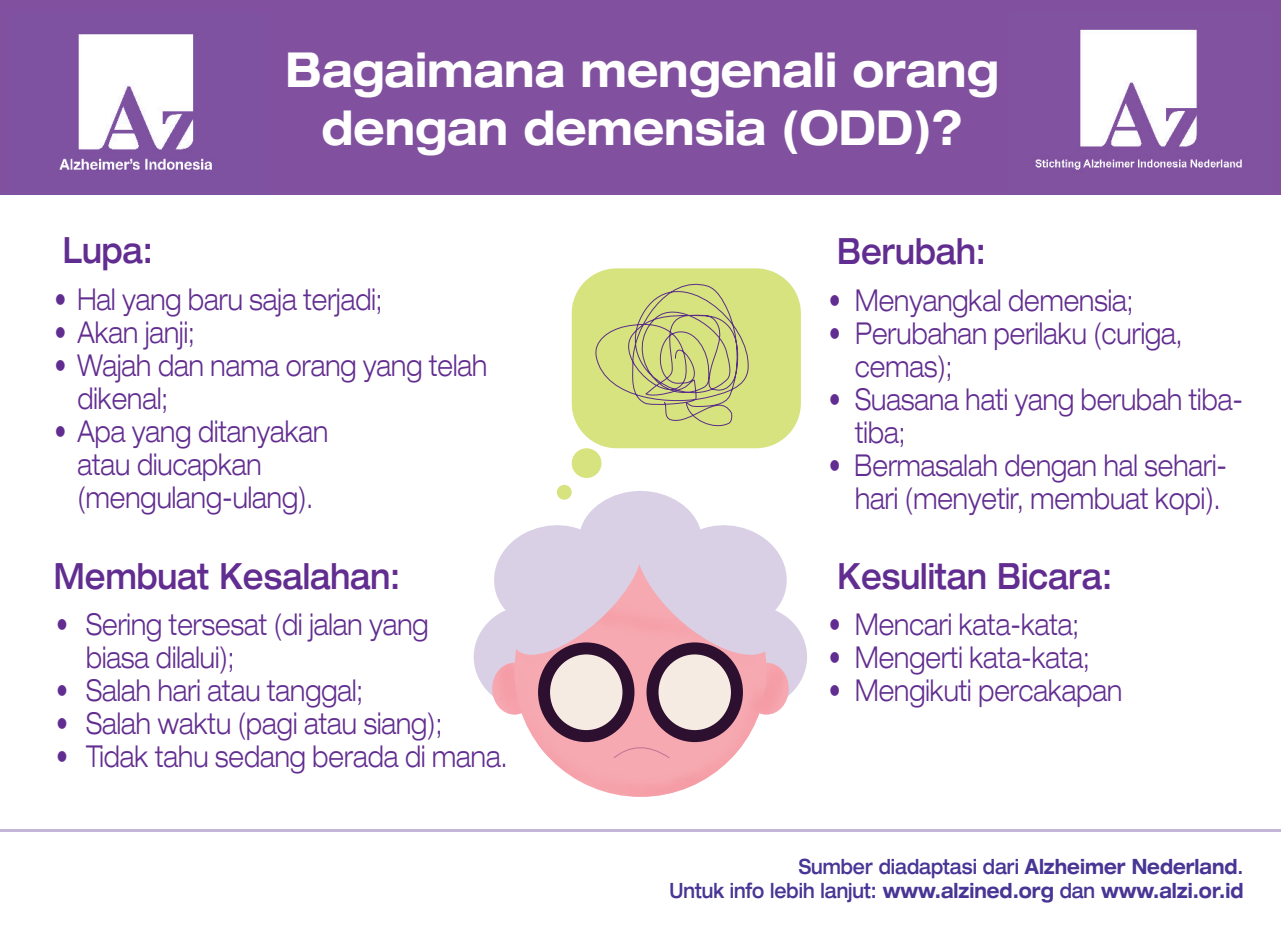
<style>
.page{position:relative;width:1281px;height:931px;background:#fff}
.page>*{position:absolute;margin:0;border:0;box-sizing:border-box;transform-origin:0 0}
.t1{font:700 expanded 48px/57.6px "Helvetica Neue LTW1 G";color:#fff;text-align:center;scale:.86 1}
.t2{font:500 expanded 36px "Helvetica Neue LTW1 G";color:#622d90;scale:.8 1}
.t3{font:300 expanded 30px/33px "Helvetica Neue LTW1 G";color:#622d90;scale:.8 1}
.t4{font:700 expanded 21px/24px "Helvetica Neue LTW1 G";color:#483595;text-align:right;scale:.8 1}
.s1{font-weight:500}
</style>
<div class="page">
<div style="left:0;top:0;width:1280px;height:194px;background:#8151a0"></div>
<img style="left:1035px;top:29px;width:207px;height:141px">
<img style="left:59px;top:34px;width:153px;height:136px">
<div style="left:556px;top:485px;width:15px;height:15px;background:#d7e37e;border-radius:50%"></div>
<div style="left:571px;top:268px;width:229px;height:180px;background:#d7e37e;border-radius:45px"></div>
<svg style="left:592px;top:268px;width:159px;height:159px"></svg>
<div style="left:571px;top:448px;width:30px;height:30px;background:#d7e37e;border-radius:50%"></div>
<svg style="left:473px;top:491px;width:334px;height:224px"></svg>
<img style="left:492px;top:663px;width:44px;height:52px;border-radius:50%">
<img style="left:744px;top:663px;width:44px;height:52px;border-radius:50%">
<img style="left:514px;top:664px;width:252px;height:133px">
<div style="left:538px;top:642px;width:96px;height:100px;background:#f6ebe3;border:12px solid #2d0f2f;border-radius:50%"></div>
<div style="left:646px;top:642px;width:96px;height:100px;background:#f6ebe3;border:12px solid #2d0f2f;border-radius:50%"></div>
<svg style="left:504px;top:516px;width:279px;height:148px;background:#d9c4d7"></svg>
<hr style="left:0;top:829px;width:1280px;height:3px;background:#c2b5d8">
<h1 class="t1" style="left:285px;top:48px;width:830px">Bagaimana mengenali orang dengan demensia (ODD)?</h1>
<p class="t2" style="left:63px;top:238px;width:114px">Lupa:</p>
<p class="t3" style="left:54px;top:287px;width:411px">• Hal yang baru saja terjadi;</p>
<p class="t3" style="left:54px;top:320px;width:177px">• Akan janji;</p>
<p class="t3" style="left:77px;top:353px;width:513px;text-indent:-23px">• Wajah dan nama orang yang telah dikenal;</p>
<p class="t3" style="left:77px;top:419px;width:315px;text-indent:-23px">• Apa yang ditanyakan atau diucapkan (mengulang-ulang).</p>
<p class="t2" style="left:54px;top:563px;width:434px">Membuat Kesalahan:</p>
<p class="t3" style="left:86px;top:612px;width:429px;text-indent:-30px">• Sering tersesat (di jalan yang biasa dilalui);</p>
<p class="t3" style="left:56px;top:678px;width:385px">• Salah hari atau tanggal;</p>
<p class="t3" style="left:56px;top:711px;width:484px">• Salah waktu (pagi atau siang);</p>
<p class="t3" style="left:56px;top:744px;width:565px">• Tidak tahu sedang berada di mana.</p>
<p class="t2" style="left:837px;top:238px;width:188px">Berubah:</p>
<p class="t3" style="left:828px;top:288px;width:382px">• Menyangkal demensia;</p>
<p class="t3" style="left:855px;top:321px;width:410px;text-indent:-26px">• Perubahan perilaku (curiga, cemas);</p>
<p class="t3" style="left:855px;top:387px;width:486px;text-indent:-26px">• Suasana hati yang berubah tiba&shy;tiba;</p>
<p class="t3" style="left:828px;top:453px;width:499px;text-align:right">• Bermasalah dengan hal sehari&shy;hari (menyetir, membuat kopi).</p>
<p class="t2" style="left:837px;top:563px;width:345px">Kesulitan Bicara:</p>
<p class="t3" style="left:828px;top:612px;width:314px">• Mencari kata-kata;</p>
<p class="t3" style="left:828px;top:645px;width:328px">• Mengerti kata-kata;</p>
<p class="t3" style="left:828px;top:678px;width:368px">• Mengikuti percakapan</p>
<p class="t4" style="left:669px;top:858px;width:718px"><span class="s1">Sumber diadaptasi dari</span> Alzheimer Nederland<span class="s1">.<br>Untuk info lebih lanjut:</span> www.alzined.org <span class="s1">dan</span> www.alzi.or.id</p>
</div>
